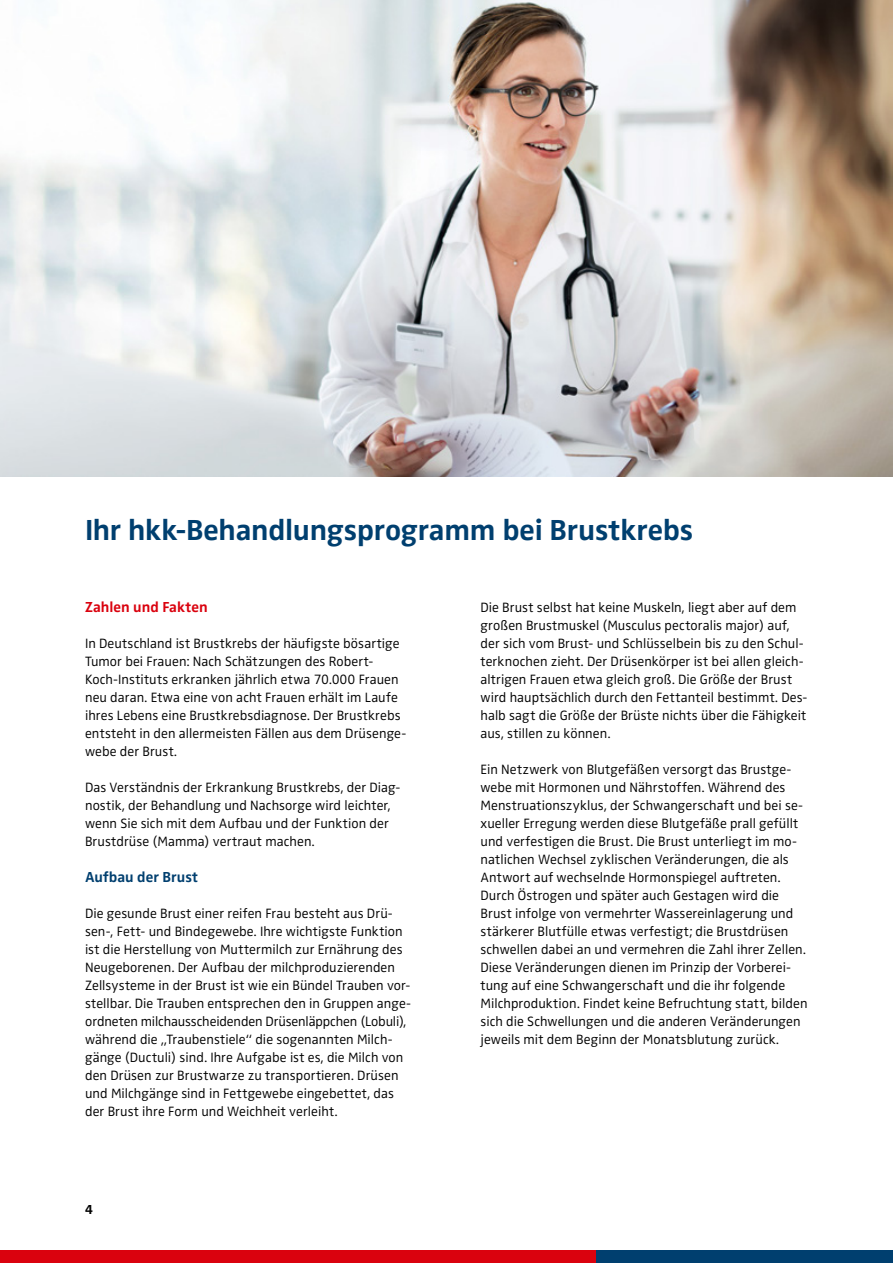
<style>
.page{position:relative;width:893px;height:1263px;background:#fff}
.page>*{position:absolute;margin:0;border:0;box-sizing:border-box;transform-origin:0 0}
.t1{font:700 30px "Zwo Pro";letter-spacing:-.005em;color:#003f6f}
.t2{font:700 15px "Zwo Pro";letter-spacing:.005em;color:#da020e}
.t3{font:700 15px "Zwo Pro";letter-spacing:.005em;color:#003f6f}
.t4{font:300 13.95px/18px "Zwo Pro";letter-spacing:.005em;color:#000}
.t5{font:700 13.5px "Zwo Pro";color:#000}
</style>
<div class="page">
<img style="left:0;top:0;width:893px;height:476px">
<div style="left:595px;top:1250px;width:298px;height:13px;background:#003f6f"></div>
<div style="left:0;top:1250px;width:595px;height:13px;background:#da020e"></div>
<h1 class="t1" style="left:85px;top:507px;width:610px">Ihr hkk-Behandlungsprogramm bei Brustkrebs</h1>
<p class="t2" style="left:85px;top:596px;width:124px">Zahlen und Fakten</p>
<p class="t4" style="left:85px;top:633px;width:323px">In Deutschland ist Brustkrebs der häufigste bösartige Tumor bei Frauen: Nach Schätzungen des Robert-Koch-Instituts erkranken jährlich etwa 70.000 Frauen neu daran. Etwa eine von acht Frauen erhält im Laufe ihres Lebens eine Brustkrebsdiagnose. Der Brustkrebs entsteht in den allermeisten Fällen aus dem Drüsenge&shy;webe der Brust.</p>
<p class="t4" style="left:85px;top:777px;width:317px">Das Verständnis der Erkrankung Brustkrebs, der Diag&shy;nostik, der Behandlung und Nachsorge wird leichter, wenn Sie sich mit dem Aufbau und der Funktion der Brustdrüse (Mamma) vertraut machen.</p>
<p class="t3" style="left:85px;top:866px;width:115px">Aufbau der Brust</p>
<p class="t4" style="left:85px;top:903px;width:327px">Die gesunde Brust einer reifen Frau besteht aus Drü&shy;sen-, Fett- und Bindegewebe. Ihre wichtigste Funktion ist die Herstellung von Muttermilch zur Ernährung des Neugeborenen. Der Aufbau der milchproduzierenden Zellsysteme in der Brust ist wie ein Bündel Trauben vor&shy;stellbar. Die Trauben entsprechen den in Gruppen ange&shy;ordneten milchausscheidenden Drüsenläppchen (Lobuli), während die „Traubenstiele“ die sogenannten Milch&shy;gänge (Ductuli) sind. Ihre Aufgabe ist es, die Milch von den Drüsen zur Brustwarze zu transportieren. Drüsen und Milchgänge sind in Fettgewebe eingebettet, das der Brust ihre Form und Weichheit verleiht.</p>
<p class="t5" style="left:85px;top:1199px;width:9px">4</p>
<p class="t4" style="left:480px;top:597px;width:329px">Die Brust selbst hat keine Muskeln, liegt aber auf dem großen Brustmuskel (Musculus pectoralis major) auf, der sich vom Brust- und Schlüsselbein bis zu den Schul&shy;terknochen zieht. Der Drüsenkörper ist bei allen gleich&shy;altrigen Frauen etwa gleich groß. Die Größe der Brust wird hauptsächlich durch den Fettanteil bestimmt. Des&shy;halb sagt die Größe der Brüste nichts über die Fähigkeit aus, stillen zu können.</p>
<p class="t4" style="left:480px;top:759px;width:328px">Ein Netzwerk von Blutgefäßen versorgt das Brustge&shy;webe mit Hormonen und Nährstoffen. Während des Menstruationszyklus, der Schwangerschaft und bei se&shy;xueller Erregung werden diese Blutgefäße prall gefüllt und verfestigen die Brust. Die Brust unterliegt im mo&shy;natlichen Wechsel zyklischen Veränderungen, die als Antwort auf wechselnde Hormonspiegel auftreten.<br>Durch Östrogen und später auch Gestagen wird die Brust infolge von vermehrter Wassereinlagerung und stärkerer Blutfülle etwas verfestigt; die Brustdrüsen schwellen dabei an und vermehren die Zahl ihrer Zellen.<br>Diese Veränderungen dienen im Prinzip der Vorberei&shy;tung auf eine Schwangerschaft und die ihr folgende Milchproduktion. Findet keine Befruchtung statt, bilden sich die Schwellungen und die anderen Veränderungen jeweils mit dem Beginn der Monatsblutung zurück.</p>
</div>
